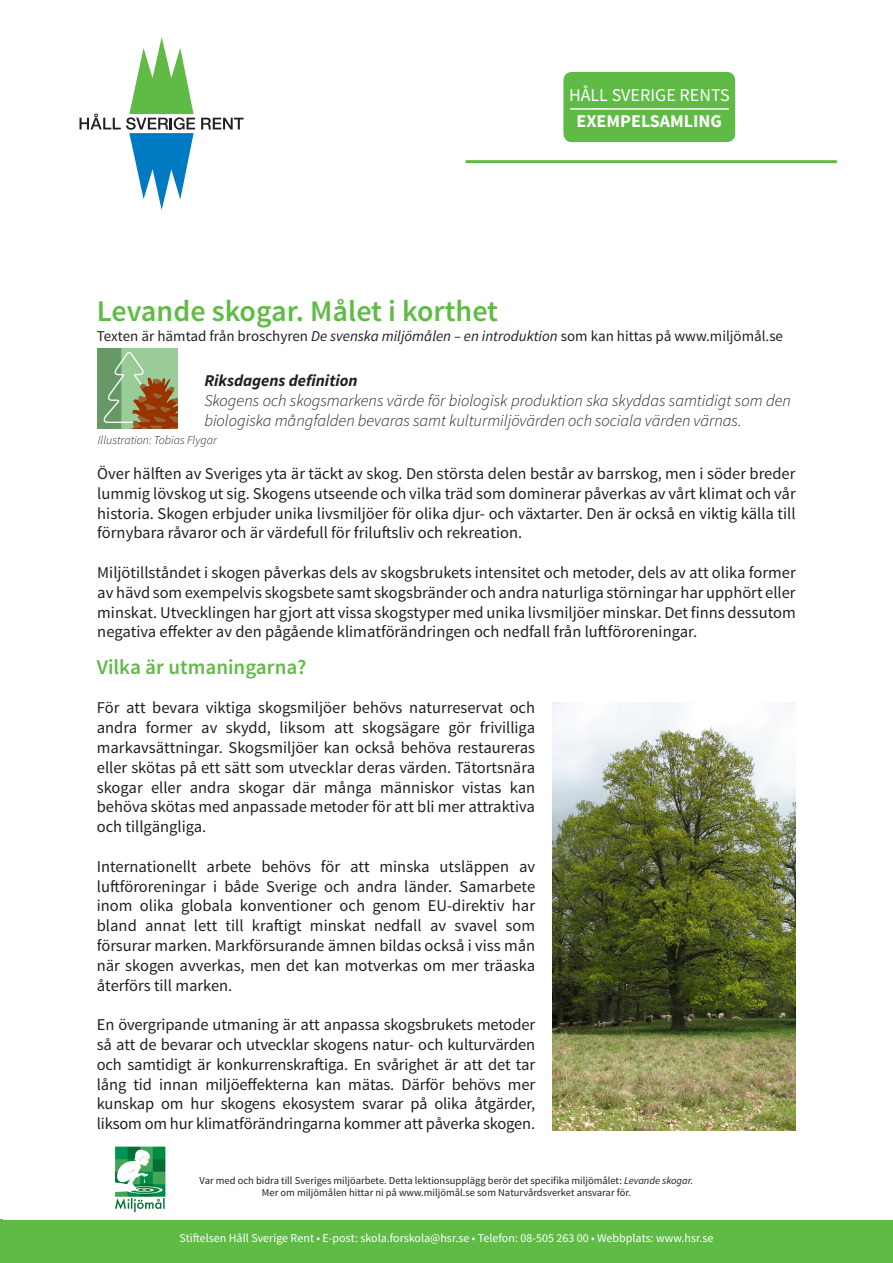
<style>
.page{position:relative;width:893px;height:1263px;background:#fff}
.page>*{position:absolute;margin:0;border:0;box-sizing:border-box;transform-origin:0 0}
.t1{font:600 30px "Source Sans Pro";color:#60bb46}
.t2{font:600 21px "Source Sans Pro";color:#60bb46}
.t3{font:18px "Source Sans Pro";color:#fff}
.t4{font:700 18px "Source Sans Pro";color:#fff}
.t5{font:16.5px/19.8px "Source Sans Pro";color:#231f20;text-align:justify}
.t6{font:italic 300 16.5px/19.8px "Source Sans Pro";color:#231f20}
.t7{font:italic 700 16.5px "Source Sans Pro";color:#231f20}
.t8{font:15px "Source Sans Pro";color:#231f20}
.t9{font:12px "Source Sans Pro";color:#fff}
.t10{font:italic 300 12px "Source Sans Pro";color:#231f20}
.t11{font:10.5px/12.6px "Source Sans Pro";color:#231f20;text-align:center}
.s1{font-style:italic}
</style>
<div class="page">
<svg style="left:201px;top:118px;width:43px;height:11px"></svg>
<svg style="left:80px;top:37px;width:115px;height:173px"></svg>
<hr style="left:466px;top:160px;width:371px;height:3px;background:#60bb46">
<div style="left:563px;top:72px;width:172px;height:70px;background:#60bb46;border-radius:9px"></div>
<div style="left:0;top:1220px;width:893px;height:43px;background:#60bb46"></div>
<hr style="left:570px;top:108px;width:159px;height:2px;background:#fff">
<img style="left:114px;top:1146px;width:52px;height:66px">
<img style="left:98px;top:348px;width:80px;height:80px">
<img style="left:552px;top:703px;width:243px;height:427px">
<p class="t3" style="left:569px;top:84px;width:162px">HÅLL SVERIGE RENTS</p>
<p class="t4" style="left:577px;top:109px;width:147px">EXEMPELSAMLING</p>
<p class="t1" style="left:97px;top:292px;width:403px">Levande skogar. Målet i korthet</p>
<p class="t8" style="left:97px;top:327px;width:688px">Texten är hämtad från broschyren <span class="s1">De svenska miljömålen – en introduktion</span> som kan hittas på www.miljömål.se</p>
<p class="t7" style="left:204px;top:370px;width:155px">Riksdagens definition</p>
<p class="t6" style="left:204px;top:391px;width:588px">Skogens och skogsmarkens värde för biologisk produktion ska skyddas samtidigt som den biologiska mångfalden bevaras samt kulturmiljövärden och sociala värden värnas.</p>
<p class="t5" style="left:97px;top:464px;width:700px">Över hälften av Sveriges yta är täckt av skog. Den största delen består av barrskog, men i söder breder lummig lövskog ut sig. Skogens utseende och vilka träd som dominerar påverkas av vårt klimat och vår historia. Skogen erbjuder unika livsmiljöer för olika djur- och växtarter. Den är också en viktig källa till förnybara råvaror och är värdefull för friluftsliv och rekreation.</p>
<p class="t5" style="left:97px;top:563px;width:700px">Miljötillståndet i skogen påverkas dels av skogsbrukets intensitet och metoder, dels av att olika former av hävd som exempelvis skogsbete samt skogsbränder och andra naturliga störningar har upphört eller minskat. Utvecklingen har gjort att vissa skogstyper med unika livsmiljöer minskar. Det finns dessutom negativa effekter av den pågående klimatförändringen och nedfall från luftföroreningar.</p>
<p class="t2" style="left:97px;top:654px;width:211px">Vilka är utmaningarna?</p>
<p class="t5" style="left:97px;top:698px;width:440px">För att bevara viktiga skogsmiljöer behövs naturreservat och andra former av skydd, liksom att skogsägare gör frivilliga markavsättningar. Skogsmiljöer kan också behöva restaureras eller skötas på ett sätt som utvecklar deras värden. Tätortsnära skogar eller andra skogar där många människor vistas kan behöva skötas med anpassade metoder för att bli mer attraktiva och tillgängliga.</p>
<p class="t5" style="left:97px;top:857px;width:440px">Internationellt arbete behövs för att minska utsläppen av luftföroreningar i både Sverige och andra länder. Samarbete inom olika globala konventioner och genom EU-direktiv har bland annat lett till kraftigt minskat nedfall av svavel som försurar marken. Markförsurande ämnen bildas också i viss mån när skogen avverkas, men det kan motverkas om mer träaska återförs till marken.</p>
<p class="t5" style="left:97px;top:1015px;width:440px">En övergripande utmaning är att anpassa skogsbrukets metoder så att de bevarar och utvecklar skogens natur- och kulturvärden och samtidigt är konkurrenskraftiga. En svårighet är att det tar lång tid innan miljöeffekterna kan mätas. Därför behövs mer kunskap om hur skogens ekosystem svarar på olika åtgärder, liksom om hur klimatförändringarna kommer att påverka skogen.</p>
<p class="t10" style="left:98px;top:433px;width:120px">Illustration: Tobias Flygar</p>
<p class="t11" style="left:200px;top:1174px;width:495px">Var med och bidra till Sveriges miljöarbete. Detta lektionsupplägg berör det specifika miljömålet: <span class="s1">Levande skogar.<br></span>Mer om miljömålen hittar ni på www.miljömål.se som Naturvårdsverket ansvarar för.</p>
<p class="t9" style="left:179px;top:1230px;width:536px">Stiftelsen Håll Sverige Rent • E-post: skola.forskola@hsr.se • Telefon: 08-505 263 00 • Webbplats: www.hsr.se</p>
</div>
